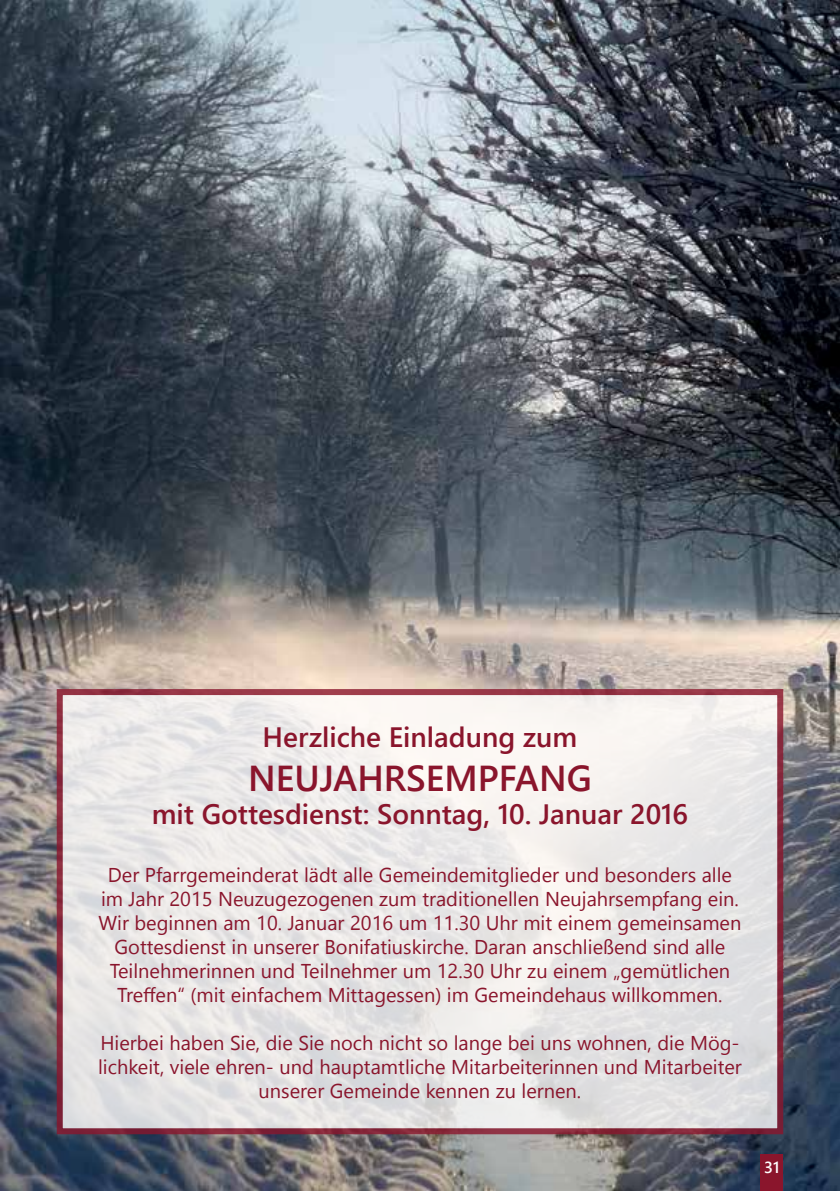
<style>
.page{position:relative;width:840px;height:1191px;background:#fff}
.page>*{position:absolute;margin:0;border:0;box-sizing:border-box;transform-origin:0 0}
.t1{font:600 36px "Segoe UI";color:#8a152c}
.t2{font:600 28px "Segoe UI";color:#8a152c}
.t3{font:20px/24px "Segoe UI";color:#8a152c;text-align:center}
.t4{font:600 16px "Segoe UI";color:#fff}
</style>
<div class="page">
<img style="left:0;top:0;width:839px;height:1191px">
<svg style="left:57px;top:689px;width:725px;height:445px;fill:#e9e8e7"></svg>
<div style="left:760px;top:1154px;width:22px;height:37px;background:#8a152c"></div>
<h2 class="t2" style="left:262px;top:715px;width:316px">Herzliche Einladung zum</h2>
<h1 class="t1" style="left:248px;top:749px;width:345px">NEUJAHRSEMPFANG</h1>
<h2 class="t2" style="left:152px;top:792px;width:537px">mit Gottesdienst: Sonntag, 10. Januar 2016</h2>
<p class="t3" style="left:98px;top:862px;width:644px">Der Pfarrgemeinderat lädt alle Gemeindemitglieder und besonders alle im Jahr 2015 Neuzugezogenen zum traditionellen Neujahrsempfang ein.<br>Wir beginnen am 10. Januar 2016 um 11.30 Uhr mit einem gemeinsamen Gottesdienst in unserer Bonifatiuskirche. Daran anschließend sind alle Teilnehmerinnen und Teilnehmer um 12.30 Uhr zu einem „gemütlichen Treffen“ (mit einfachem Mittagessen) im Gemeindehaus willkommen.</p>
<p class="t3" style="left:98px;top:1030px;width:644px">Hierbei haben Sie, die Sie noch nicht so lange bei uns wohnen, die Mög&shy;lichkeit, viele ehren- und hauptamtliche Mitarbeiterinnen und Mitarbeiter unserer Gemeinde kennen zu lernen.</p>
<p class="t4" style="left:763px;top:1155px;width:17px">31</p>
</div>
